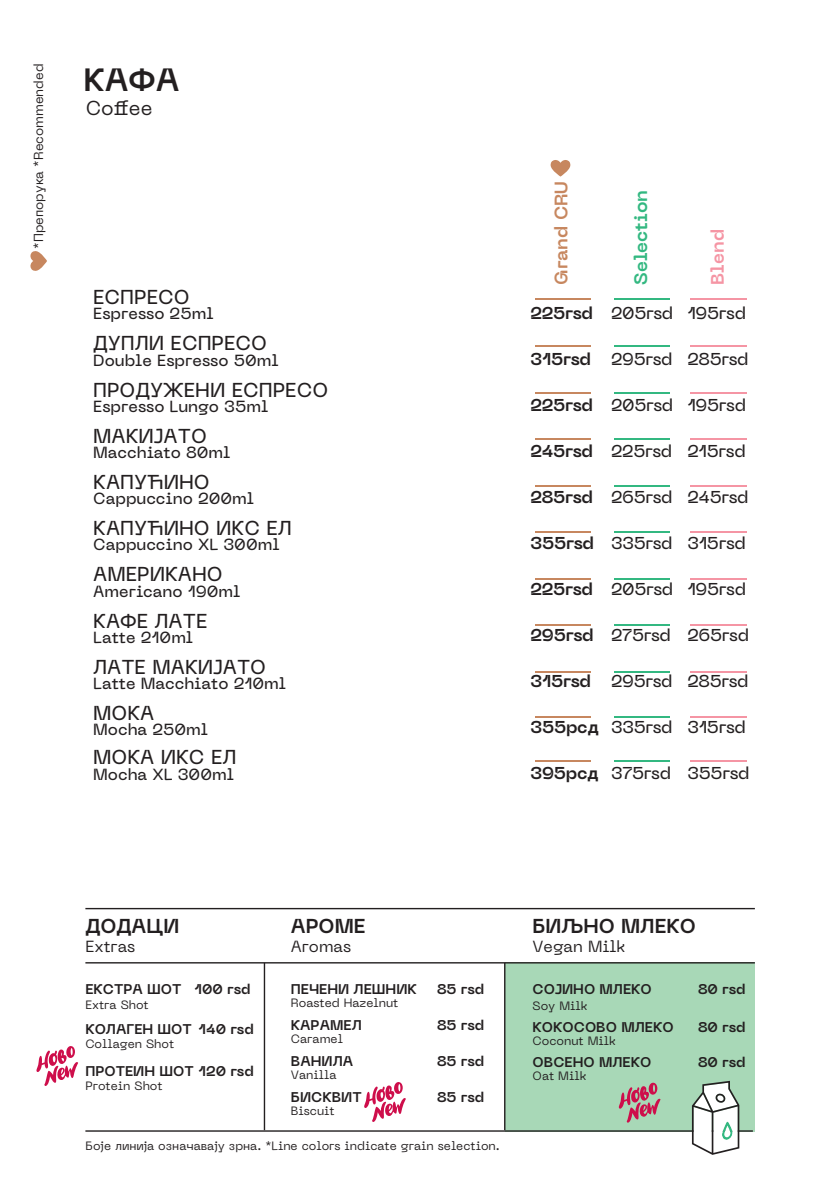
<style>
.page{position:relative;width:840px;height:1191px;background:#fff}
.page>*{position:absolute;margin:0;border:0;box-sizing:border-box;transform-origin:0 0}
.t1{font:700 32px "Neue Machina";color:#231f20}
.t2{font:500 20px "Neue Machina";color:#231f20}
.t3{font:700 20px "Neue Machina";color:#231f20}
.t4{font:20px "Neue Machina";color:#231f20}
.t5{font:700 18px "Neue Machina";color:#33b881}
.t6{font:700 18px "Neue Machina";color:#c7875f}
.t7{font:700 18px "Neue Machina";color:#f595a4}
.t8{font:500 17px "Neue Machina";letter-spacing:-.02em;color:#231f20}
.t9{font:700 17px "Neue Machina";letter-spacing:-.02em;color:#231f20}
.t10{font:500 16px "Neue Machina";color:#231f20}
.t11{font:16px "Neue Machina";color:#231f20}
.t12{font:700 14px "Neue Machina";color:#231f20}
.t13{font:13px "Neue Machina";color:#231f20}
.t14{font:12px "Neue Machina";color:#231f20}
</style>
<div class="page">
<svg style="left:30px;top:251px;width:17px;height:20px"></svg>
<hr style="left:689px;top:298px;width:57px;height:2px;background:#f595a4">
<hr style="left:614px;top:298px;width:55px;height:2px;background:#33b881">
<hr style="left:535px;top:298px;width:55px;height:2px;background:#c7875f">
<hr style="left:689px;top:345px;width:57px;height:2px;background:#f595a4">
<hr style="left:614px;top:345px;width:55px;height:2px;background:#33b881">
<hr style="left:535px;top:345px;width:55px;height:2px;background:#c7875f">
<hr style="left:689px;top:392px;width:57px;height:1px;background:#f595a4">
<hr style="left:614px;top:392px;width:55px;height:1px;background:#33b881">
<hr style="left:535px;top:392px;width:55px;height:1px;background:#c7875f">
<hr style="left:689px;top:438px;width:57px;height:2px;background:#f595a4">
<hr style="left:614px;top:438px;width:55px;height:2px;background:#33b881">
<hr style="left:535px;top:438px;width:55px;height:2px;background:#c7875f">
<hr style="left:689px;top:485px;width:57px;height:1px;background:#f595a4">
<hr style="left:614px;top:485px;width:55px;height:1px;background:#33b881">
<hr style="left:535px;top:485px;width:55px;height:1px;background:#c7875f">
<hr style="left:689px;top:531px;width:57px;height:2px;background:#f595a4">
<hr style="left:614px;top:531px;width:55px;height:2px;background:#33b881">
<hr style="left:535px;top:531px;width:55px;height:2px;background:#c7875f">
<hr style="left:689px;top:578px;width:57px;height:2px;background:#f595a4">
<hr style="left:614px;top:578px;width:55px;height:2px;background:#33b881">
<hr style="left:535px;top:578px;width:55px;height:2px;background:#c7875f">
<hr style="left:689px;top:624px;width:57px;height:2px;background:#f595a4">
<hr style="left:614px;top:624px;width:55px;height:2px;background:#33b881">
<hr style="left:535px;top:624px;width:55px;height:2px;background:#c7875f">
<hr style="left:689px;top:671px;width:57px;height:2px;background:#f595a4">
<hr style="left:614px;top:671px;width:55px;height:2px;background:#33b881">
<hr style="left:535px;top:671px;width:55px;height:2px;background:#c7875f">
<hr style="left:689px;top:715px;width:57px;height:2px;background:#f595a4">
<hr style="left:614px;top:715px;width:55px;height:2px;background:#33b881">
<hr style="left:535px;top:715px;width:55px;height:2px;background:#c7875f">
<hr style="left:689px;top:760px;width:57px;height:2px;background:#f595a4">
<hr style="left:614px;top:760px;width:55px;height:2px;background:#33b881">
<hr style="left:535px;top:760px;width:55px;height:2px;background:#c7875f">
<svg style="left:550px;top:160px;width:20px;height:16px"></svg>
<div style="left:504px;top:962px;width:250px;height:169px;background:#a8d8b7"></div>
<hr style="left:85px;top:908px;width:669px;height:1px;background:#231f20">
<hr style="left:85px;top:962px;width:669px;height:1px;background:#231f20">
<hr style="left:85px;top:1130px;width:667px;height:1px;background:#231f20">
<hr style="left:263px;top:962px;width:2px;height:168px;background:#231f20">
<hr style="left:504px;top:962px;width:1px;height:168px;background:#231f20">
<svg style="left:691px;top:1080px;width:48px;height:74px"></svg>
<svg style="left:618px;top:1082px;width:42px;height:40px"></svg>
<svg style="left:364px;top:1082px;width:42px;height:40px"></svg>
<svg style="left:36px;top:1046px;width:42px;height:40px"></svg>
<p class="t13" style="left:30px;top:249px;width:186px;rotate:-90deg">*Препорука *Recommended</p>
<h1 class="t1" style="left:83px;top:59px;width:97px">КAФA</h1>
<p class="t4" style="left:86px;top:95px;width:68px">Coffee</p>
<p class="t2" style="left:93px;top:284px;width:98px">ЕСПРЕСО</p>
<p class="t10" style="left:93px;top:303px;width:122px">Espresso 25ml</p>
<p class="t2" style="left:93px;top:330px;width:175px">ДУПЛИ ЕСПРЕСО</p>
<p class="t10" style="left:93px;top:350px;width:187px">Double Espresso 50ml</p>
<p class="t2" style="left:93px;top:377px;width:236px">ПРОДУЖЕНИ ЕСПРЕСО</p>
<p class="t10" style="left:93px;top:396px;width:176px">Espresso Lungo 35ml</p>
<p class="t2" style="left:93px;top:423px;width:115px">МАКИJАТО</p>
<p class="t10" style="left:93px;top:442px;width:139px">Macchiato 80ml</p>
<p class="t2" style="left:93px;top:469px;width:118px">КАПУЋИНО</p>
<p class="t10" style="left:93px;top:488px;width:162px">Cappuccino 200ml</p>
<p class="t2" style="left:93px;top:515px;width:200px">КАПУЋИНО ИКС ЕЛ</p>
<p class="t10" style="left:93px;top:534px;width:188px">Cappuccino XL 300ml</p>
<p class="t2" style="left:93px;top:561px;width:131px">АМЕРИКАНО</p>
<p class="t10" style="left:93px;top:581px;width:149px">Americano 190ml</p>
<p class="t2" style="left:93px;top:608px;width:116px">КАФЕ ЛАТЕ</p>
<p class="t10" style="left:93px;top:627px;width:101px">Latte 210ml</p>
<p class="t2" style="left:93px;top:654px;width:174px">ЛАТЕ МАКИJАТО</p>
<p class="t10" style="left:93px;top:673px;width:194px">Latte Macchiato 210ml</p>
<p class="t2" style="left:93px;top:700px;width:63px">МОКА</p>
<p class="t10" style="left:93px;top:719px;width:116px">Mocha 250ml</p>
<p class="t2" style="left:93px;top:744px;width:145px">МОКА ИКС ЕЛ</p>
<p class="t10" style="left:93px;top:764px;width:142px">Mocha XL 300ml</p>
<p class="t6" style="left:549px;top:285px;width:105px;rotate:-90deg">Grand CRU</p>
<p class="t5" style="left:628px;top:285px;width:96px;rotate:-90deg">Selection</p>
<p class="t9" style="left:530px;top:302px;width:64px">225rsd</p>
<p class="t9" style="left:530px;top:348px;width:62px">315rsd</p>
<p class="t9" style="left:530px;top:394px;width:64px">225rsd</p>
<p class="t9" style="left:530px;top:440px;width:64px">245rsd</p>
<p class="t9" style="left:530px;top:486px;width:64px">285rsd</p>
<p class="t9" style="left:530px;top:532px;width:65px">355rsd</p>
<p class="t9" style="left:530px;top:578px;width:64px">225rsd</p>
<p class="t9" style="left:530px;top:624px;width:64px">295rsd</p>
<p class="t9" style="left:530px;top:670px;width:62px">315rsd</p>
<p class="t9" style="left:530px;top:716px;width:70px">355рсд</p>
<p class="t9" style="left:530px;top:762px;width:70px">395рсд</p>
<p class="t8" style="left:610px;top:302px;width:64px">205rsd</p>
<p class="t8" style="left:610px;top:348px;width:63px">295rsd</p>
<p class="t8" style="left:610px;top:394px;width:64px">205rsd</p>
<p class="t8" style="left:610px;top:440px;width:63px">225rsd</p>
<p class="t8" style="left:610px;top:486px;width:63px">265rsd</p>
<p class="t8" style="left:610px;top:532px;width:63px">335rsd</p>
<p class="t8" style="left:610px;top:578px;width:64px">205rsd</p>
<p class="t8" style="left:610px;top:624px;width:61px">275rsd</p>
<p class="t8" style="left:610px;top:670px;width:63px">295rsd</p>
<p class="t8" style="left:610px;top:716px;width:63px">335rsd</p>
<p class="t8" style="left:610px;top:762px;width:61px">375rsd</p>
<p class="t7" style="left:705px;top:285px;width:57px;rotate:-90deg">Blend</p>
<p class="t8" style="left:687px;top:302px;width:60px">195rsd</p>
<p class="t8" style="left:687px;top:348px;width:63px">285rsd</p>
<p class="t8" style="left:687px;top:394px;width:60px">195rsd</p>
<p class="t8" style="left:687px;top:440px;width:60px">215rsd</p>
<p class="t8" style="left:687px;top:486px;width:63px">245rsd</p>
<p class="t8" style="left:687px;top:532px;width:60px">315rsd</p>
<p class="t8" style="left:687px;top:578px;width:60px">195rsd</p>
<p class="t8" style="left:687px;top:624px;width:63px">265rsd</p>
<p class="t8" style="left:687px;top:670px;width:63px">285rsd</p>
<p class="t8" style="left:687px;top:716px;width:60px">315rsd</p>
<p class="t8" style="left:687px;top:762px;width:63px">355rsd</p>
<p class="t3" style="left:85px;top:912px;width:95px">ДОДАЦИ</p>
<p class="t11" style="left:85px;top:936px;width:51px">Extras</p>
<p class="t3" style="left:291px;top:912px;width:76px">АРОМЕ</p>
<p class="t11" style="left:291px;top:936px;width:62px">Aromas</p>
<p class="t12" style="left:85px;top:980px;width:98px">ЕКСТРА ШОТ</p>
<p class="t14" style="left:85px;top:996px;width:65px">Extra Shot</p>
<p class="t12" style="left:194px;top:980px;width:58px">100 rsd</p>
<p class="t12" style="left:291px;top:980px;width:127px">ПЕЧЕНИ ЛЕШНИК</p>
<p class="t14" style="left:291px;top:995px;width:109px">Rоasted Hazelnut</p>
<p class="t12" style="left:437px;top:980px;width:49px">85 rsd</p>
<p class="t12" style="left:198px;top:1020px;width:57px">140 rsd</p>
<p class="t12" style="left:85px;top:1020px;width:108px">КОЛАГЕН ШОТ</p>
<p class="t14" style="left:85px;top:1036px;width:90px">Collagen Shot</p>
<p class="t12" style="left:291px;top:1016px;width:72px">КАРАМЕЛ</p>
<p class="t14" style="left:291px;top:1031px;width:54px">Caramel</p>
<p class="t12" style="left:437px;top:1016px;width:49px">85 rsd</p>
<p class="t12" style="left:85px;top:1062px;width:170px">ПРОТЕИН ШОТ 120 rsd</p>
<p class="t14" style="left:85px;top:1078px;width:79px">Protein Shot</p>
<p class="t12" style="left:291px;top:1052px;width:64px">ВАНИЛА</p>
<p class="t14" style="left:291px;top:1067px;width:47px">Vanilla</p>
<p class="t12" style="left:291px;top:1088px;width:72px">БИСКВИТ</p>
<p class="t14" style="left:291px;top:1103px;width:45px">Biscuit</p>
<p class="t12" style="left:437px;top:1052px;width:49px">85 rsd</p>
<p class="t12" style="left:437px;top:1088px;width:49px">85 rsd</p>
<p class="t14" style="left:85px;top:1138px;width:415px">Боје линија означавају зрна. *Line colors indicate grain selection.</p>
<p class="t3" style="left:532px;top:912px;width:165px">БИЉНО МЛЕКО</p>
<p class="t11" style="left:532px;top:936px;width:95px">Vegan Milk</p>
<p class="t12" style="left:532px;top:980px;width:121px">СОЈИНО МЛЕКО</p>
<p class="t12" style="left:697px;top:980px;width:49px">80 rsd</p>
<p class="t14" style="left:532px;top:997px;width:56px">Soy Milk</p>
<p class="t12" style="left:532px;top:1017px;width:142px">КОКОСОВО МЛЕКО</p>
<p class="t12" style="left:697px;top:1017px;width:49px">80 rsd</p>
<p class="t14" style="left:532px;top:1032px;width:85px">Coconut Milk</p>
<p class="t12" style="left:532px;top:1052px;width:120px">ОВСЕНО МЛЕКО</p>
<p class="t12" style="left:697px;top:1052px;width:49px">80 rsd</p>
<p class="t14" style="left:532px;top:1067px;width:55px">Оat Milk</p>
</div>
